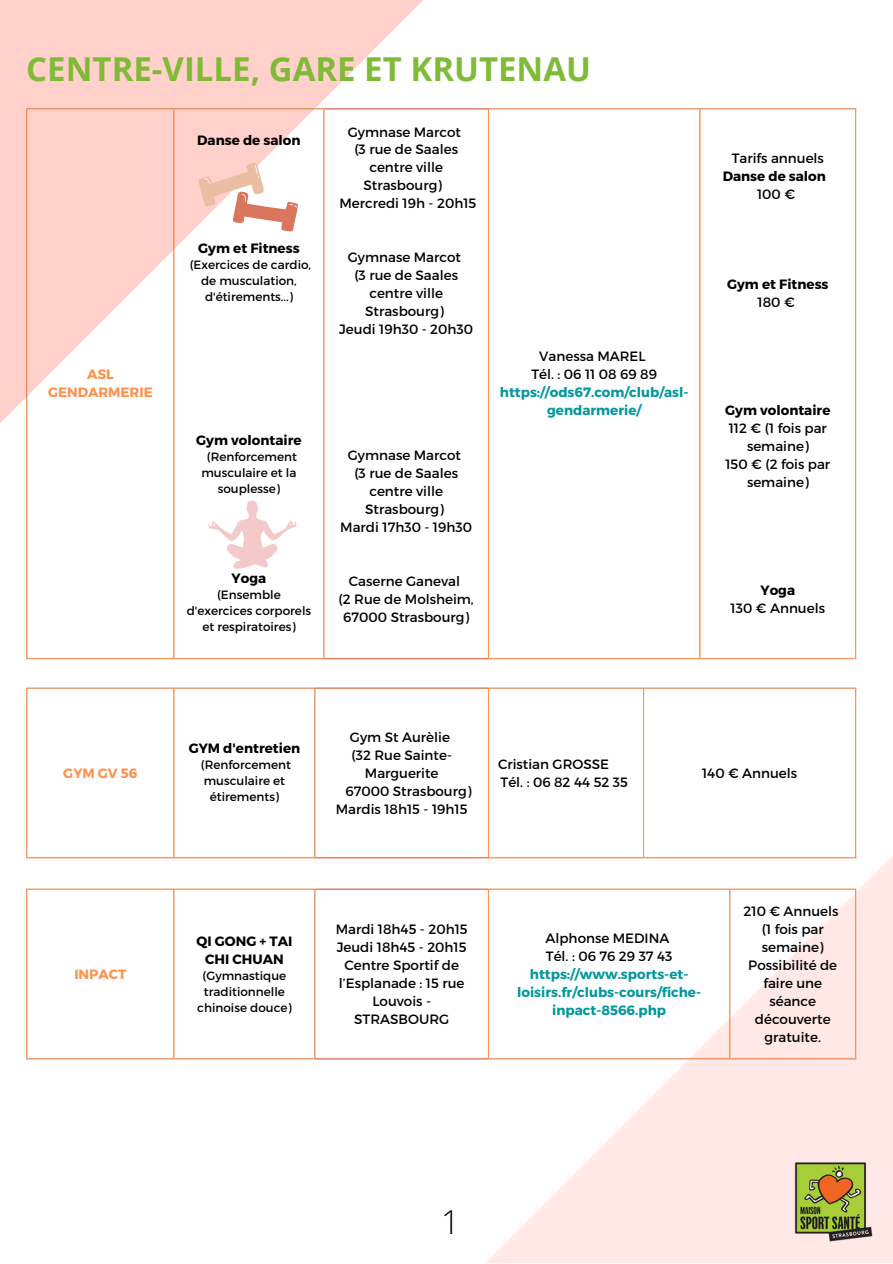
<style>
.page{position:relative;width:893px;height:1264px;background:#fff}
.page>*{position:absolute;margin:0;border:0;box-sizing:border-box;transform-origin:0 0}
.t1{font:700 33px "Open Sans";color:#80bb38}
.t2{font:300 33px "Open Sans";color:#000}
.t3{font:13.5px/18px "Montserrat";color:#000;text-align:center}
.t4{font:700 13.5px/18px "Montserrat";color:#000;text-align:center}
.t5{font:700 13.5px/18px "Montserrat";color:#03989e;text-align:center}
.t6{font:700 13.5px/18px "Montserrat";color:#ff914d;text-align:center}
.t7{font:12px/16px "Montserrat";color:#000;text-align:center}
</style>
<div class="page">
<svg style="left:0;top:0;width:456px;height:493px"></svg>
<svg style="left:430px;top:777px;width:462px;height:485px"></svg>
<hr style="left:26px;top:109px;width:1px;height:549px;background:#ff914d">
<hr style="left:173px;top:109px;width:1px;height:549px;background:#ff914d">
<hr style="left:323px;top:109px;width:1px;height:549px;background:#ff914d">
<hr style="left:488px;top:109px;width:1px;height:549px;background:#ff914d">
<hr style="left:699px;top:109px;width:1px;height:549px;background:#ff914d">
<hr style="left:855px;top:109px;width:1px;height:549px;background:#ff914d">
<hr style="left:26px;top:108px;width:298px;height:1px;background:#ff914d">
<hr style="left:488px;top:108px;width:368px;height:1px;background:#ff914d">
<hr style="left:26px;top:658px;width:298px;height:1px;background:#ff914d">
<hr style="left:488px;top:658px;width:368px;height:1px;background:#ff914d">
<hr style="left:324px;top:108px;width:164px;height:1px;background:#ed6b44">
<hr style="left:324px;top:658px;width:164px;height:1px;background:#ed6b44">
<hr style="left:26px;top:688px;width:1px;height:169px;background:#ff914d">
<hr style="left:173px;top:688px;width:1px;height:169px;background:#ff914d">
<hr style="left:314px;top:688px;width:1px;height:169px;background:#ff914d">
<hr style="left:488px;top:688px;width:1px;height:169px;background:#ff914d">
<hr style="left:643px;top:688px;width:1px;height:169px;background:#ff914d">
<hr style="left:855px;top:688px;width:1px;height:169px;background:#ff914d">
<hr style="left:26px;top:687px;width:289px;height:1px;background:#ff914d">
<hr style="left:488px;top:687px;width:368px;height:1px;background:#ff914d">
<hr style="left:26px;top:857px;width:289px;height:1px;background:#ff914d">
<hr style="left:488px;top:857px;width:368px;height:1px;background:#ff914d">
<hr style="left:315px;top:687px;width:173px;height:1px;background:#ed6b44">
<hr style="left:315px;top:857px;width:173px;height:1px;background:#ed6b44">
<hr style="left:26px;top:889px;width:1px;height:169px;background:#ff914d">
<hr style="left:173px;top:889px;width:1px;height:169px;background:#ff914d">
<hr style="left:314px;top:889px;width:1px;height:169px;background:#ff914d">
<hr style="left:488px;top:889px;width:1px;height:169px;background:#ff914d">
<hr style="left:729px;top:889px;width:1px;height:169px;background:#ff914d">
<hr style="left:855px;top:889px;width:1px;height:169px;background:#ff914d">
<hr style="left:26px;top:888px;width:289px;height:1px;background:#ff914d">
<hr style="left:488px;top:888px;width:368px;height:1px;background:#ff914d">
<hr style="left:26px;top:1058px;width:289px;height:1px;background:#ff914d">
<hr style="left:488px;top:1058px;width:368px;height:1px;background:#ff914d">
<hr style="left:315px;top:888px;width:173px;height:1px;background:#ed6b44">
<hr style="left:315px;top:1058px;width:173px;height:1px;background:#ed6b44">
<img style="left:793px;top:1160px;width:80px;height:82px">
<svg style="left:208px;top:500px;width:89px;height:68px"></svg>
<svg style="left:198px;top:162px;width:100px;height:70px"></svg>
<h1 class="t1" style="left:26px;top:46px;width:566px">CENTRE-VILLE, GARE ET KRUTENAU</h1>
<p class="t6" style="left:48px;top:365px;width:106px">ASL<br>GENDARMERIE</p>
<p class="t4" style="left:197px;top:131px;width:105px">Danse de salon</p>
<p class="t4" style="left:198px;top:239px;width:103px">Gym et Fitness</p>
<p class="t7" style="left:190px;top:256px;width:123px">(Exercices de cardio, de musculation, d'étirements...)</p>
<p class="t4" style="left:196px;top:431px;width:107px">Gym volontaire</p>
<p class="t7" style="left:201px;top:448px;width:97px">(Renforcement musculaire et la souplesse)</p>
<p class="t4" style="left:231px;top:569px;width:36px">Yoga</p>
<p class="t7" style="left:187px;top:586px;width:126px">(Ensemble d'exercices corporels et respiratoires)</p>
<p class="t3" style="left:348px;top:122px;width:115px">Gymnase Marcot</p>
<p class="t3" style="left:354px;top:140px;width:105px">(3 rue de Saales</p>
<p class="t3" style="left:369px;top:158px;width:75px">centre ville</p>
<p class="t3" style="left:363px;top:176px;width:80px">Strasbourg)</p>
<p class="t3" style="left:339px;top:194px;width:138px">Mercredi 19h - 20h15</p>
<p class="t3" style="left:339px;top:248px;width:135px">Gymnase Marcot<br>(3 rue de Saales centre ville<br>Strasbourg)<br>Jeudi 19h30 - 20h30</p>
<p class="t3" style="left:340px;top:446px;width:133px">Gymnase Marcot<br>(3 rue de Saales centre ville<br>Strasbourg)<br>Mardi 17h30 - 19h30</p>
<p class="t3" style="left:338px;top:572px;width:137px">Caserne Ganeval<br>(2 Rue de Molsheim,<br>67000 Strasbourg)</p>
<p class="t3" style="left:531px;top:347px;width:127px">Vanessa MAREL<br>Tél. : 06 11 08 69 89</p>
<p class="t5" style="left:500px;top:383px;width:190px">https://ods67.com/club/asl&shy;gendarmerie/</p>
<p class="t3" style="left:731px;top:149px;width:94px">Tarifs annuels</p>
<p class="t4" style="left:722px;top:167px;width:105px">Danse de salon</p>
<p class="t3" style="left:757px;top:185px;width:39px">100 €</p>
<p class="t4" style="left:727px;top:275px;width:103px">Gym et Fitness</p>
<p class="t3" style="left:757px;top:293px;width:39px">180 €</p>
<p class="t4" style="left:725px;top:401px;width:107px">Gym volontaire</p>
<p class="t3" style="left:725px;top:419px;width:106px">112 € (1 fois par semaine)<br>150 € (2 fois par semaine)</p>
<p class="t4" style="left:760px;top:581px;width:36px">Yoga</p>
<p class="t3" style="left:730px;top:599px;width:96px">130 € Annuels</p>
<p class="t6" style="left:63px;top:763px;width:76px">GYM GV 56</p>
<p class="t6" style="left:74px;top:964px;width:54px">INPACT</p>
<p class="t4" style="left:189px;top:739px;width:113px">GYM d'entretien</p>
<p class="t7" style="left:201px;top:756px;width:92px">(Renforcement musculaire et étirements)</p>
<p class="t4" style="left:196px;top:931px;width:97px">QI GONG + TAI<br>CHI CHUAN</p>
<p class="t7" style="left:197px;top:966px;width:96px">(Gymnastique traditionnelle chinoise douce)</p>
<p class="t3" style="left:350px;top:727px;width:101px">Gym St Aurèlie</p>
<p class="t3" style="left:351px;top:745px;width:102px">(32 Rue Sainte-</p>
<p class="t3" style="left:365px;top:763px;width:75px">Marguerite</p>
<p class="t3" style="left:345px;top:781px;width:127px">67000 Strasbourg)</p>
<p class="t3" style="left:336px;top:799px;width:133px">Mardis 18h15 - 19h15</p>
<p class="t3" style="left:498px;top:754px;width:131px;text-align:left">Cristian GROSSE<br>Tél. : 06 82 44 52 35</p>
<p class="t3" style="left:702px;top:763px;width:97px">140 € Annuels</p>
<p class="t3" style="left:335px;top:919px;width:133px">Mardi 18h45 - 20h15<br>Jeudi 18h45 - 20h15<br>Centre Sportif de l’Esplanade : 15 rue<br>Louvois -<br>STRASBOURG</p>
<p class="t3" style="left:545px;top:928px;width:128px;text-align:left">Alphonse MEDINA<br>Tél. : 06 76 29 37 43</p>
<p class="t5" style="left:517px;top:964px;width:185px">https://www.sports-et&shy;loisirs.fr/clubs-cours/fiche&shy;inpact-8566.php</p>
<p class="t3" style="left:743px;top:901px;width:96px">210 € Annuels (1 fois par semaine)<br>Possibilité de faire une séance découverte gratuite.</p>
<h1 class="t2" style="left:441px;top:1198px;width:20px">1</h1>
</div>
